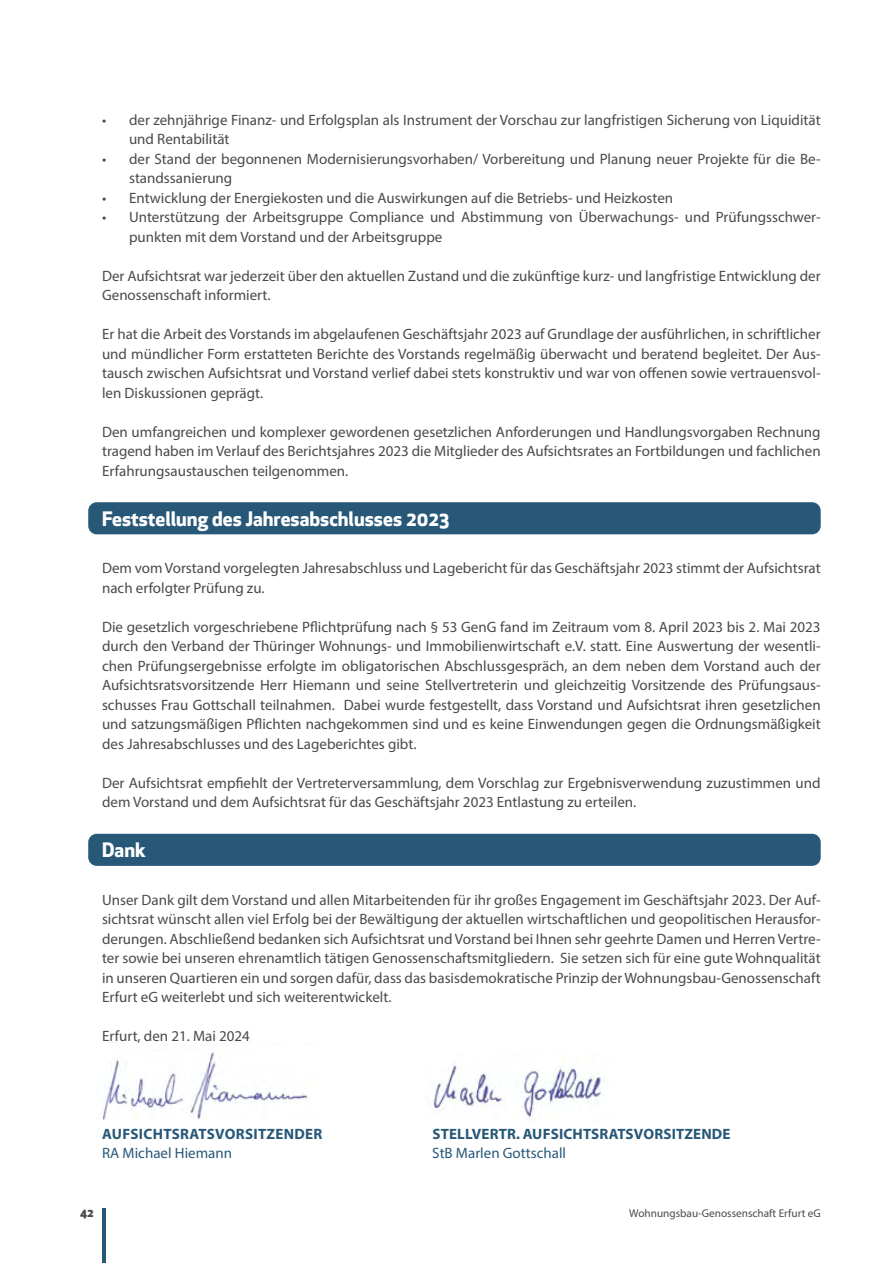
<style>
.page{position:relative;width:893px;height:1263px;background:#fff}
.page>*{position:absolute;margin:0;border:0;box-sizing:border-box;transform-origin:0 0}
.t1{font:700 19.5px "Apex New";color:#fff}
.t2{font:15px/19.5px "Myriad Pro";color:#4a4a49}
.t3{font:700 15px "Myriad Pro";letter-spacing:.01em;color:#285878}
.t4{font:15px "Myriad Pro";color:#285878}
.t5{font:11.25px "Myriad Pro";color:#4b4a49}
.t6{font:800 11.25px "Apex New";color:#4a4a49}
</style>
<div class="page">
<img style="left:101px;top:1042px;width:208px;height:77px">
<img style="left:430px;top:1064px;width:176px;height:54px">
<hr style="left:102px;top:1208px;width:3px;height:55px;background:#285878">
<div style="left:88px;top:502px;width:733px;height:32px;background:#285878;border-radius:9px"></div>
<div style="left:88px;top:834px;width:733px;height:32px;background:#285878;border-radius:9px"></div>
<p class="t2" style="left:129px;top:110px;width:693px;text-indent:-27px">• der zehnjährige Finanz- und Erfolgsplan als Instrument der Vorschau zur langfristigen Sicherung von Liquidität und Rentabilität</p>
<p class="t2" style="left:129px;top:149px;width:693px;text-indent:-27px">• der Stand der begonnenen Modernisierungsvorhaben/ Vorbereitung und Planung neuer Projekte für die Be&shy;standssanierung</p>
<p class="t2" style="left:102px;top:188px;width:573px">• Entwicklung der Energiekosten und die Auswirkungen auf die Betriebs- und Heizkosten</p>
<p class="t2" style="left:129px;top:207px;width:693px;text-indent:-27px">• Unterstützung der Arbeitsgruppe Compliance und Abstimmung von Überwachungs- und Prüfungsschwer&shy;punkten mit dem Vorstand und der Arbeitsgruppe</p>
<p class="t2" style="left:102px;top:266px;width:720px">Der Aufsichtsrat war jederzeit über den aktuellen Zustand und die zukünftige kurz- und langfristige Entwicklung der<br>Genossenschaft informiert.</p>
<p class="t2" style="left:102px;top:324px;width:720px;text-align:justify">Er hat die Arbeit des Vorstands im abgelaufenen Geschäftsjahr 2023 auf Grundlage der ausführlichen, in schriftlicher und mündlicher Form erstatteten Berichte des Vorstands regelmäßig überwacht und beratend begleitet. Der Aus&shy;tausch zwischen Aufsichtsrat und Vorstand verlief dabei stets konstruktiv und war von offenen sowie vertrauensvol&shy;len Diskussionen geprägt.</p>
<p class="t2" style="left:102px;top:422px;width:720px;text-align:justify">Den umfangreichen und komplexer gewordenen gesetzlichen Anforderungen und Handlungsvorgaben Rechnung tragend haben im Verlauf des Berichtsjahres 2023 die Mitglieder des Aufsichtsrates an Fortbildungen und fachlichen Erfahrungsaustauschen teilgenommen.</p>
<h1 class="t1" style="left:102px;top:504px;width:349px">Feststellung des Jahresabschlusses 2023</h1>
<p class="t2" style="left:102px;top:558px;width:720px">Dem vom Vorstand vorgelegten Jahresabschluss und Lagebericht für das Geschäftsjahr 2023 stimmt der Aufsichtsrat nach erfolgter Prüfung zu.</p>
<p class="t2" style="left:102px;top:617px;width:720px;text-align:justify">Die gesetzlich vorgeschriebene Pflichtprüfung nach § 53 GenG fand im Zeitraum vom 8. April 2023 bis 2. Mai 2023 durch den Verband der Thüringer Wohnungs- und Immobilienwirtschaft e.V. statt. Eine Auswertung der wesentli&shy;chen Prüfungsergebnisse erfolgte im obligatorischen Abschlussgespräch, an dem neben dem Vorstand auch der Aufsichtsratsvorsitzende Herr Hiemann und seine Stellvertreterin und gleichzeitig Vorsitzende des Prüfungsaus&shy;schusses Frau Gottschall teilnahmen. Dabei wurde festgestellt, dass Vorstand und Aufsichtsrat ihren gesetzlichen und satzungsmäßigen Pflichten nachgekommen sind und es keine Einwendungen gegen die Ordnungsmäßigkeit des Jahresabschlusses und des Lageberichtes gibt.</p>
<p class="t2" style="left:102px;top:773px;width:720px">Der Aufsichtsrat empfiehlt der Vertreterversammlung, dem Vorschlag zur Ergebnisverwendung zuzustimmen und dem Vorstand und dem Aufsichtsrat für das Geschäftsjahr 2023 Entlastung zu erteilen.</p>
<h1 class="t1" style="left:102px;top:836px;width:45px">Dank</h1>
<p class="t2" style="left:102px;top:890px;width:720px;text-align:justify">Unser Dank gilt dem Vorstand und allen Mitarbeitenden für ihr großes Engagement im Geschäftsjahr 2023. Der Auf&shy;sichtsrat wünscht allen viel Erfolg bei der Bewältigung der aktuellen wirtschaftlichen und geopolitischen Herausfor&shy;derungen. Abschließend bedanken sich Aufsichtsrat und Vorstand bei Ihnen sehr geehrte Damen und Herren Vertre&shy;ter sowie bei unseren ehrenamtlich tätigen Genossenschaftsmitgliedern. Sie setzen sich für eine gute Wohnqualität in unseren Quartieren ein und sorgen dafür, dass das basisdemokratische Prinzip der Wohnungsbau-Genossenschaft Erfurt eG weiterlebt und sich weiterentwickelt.</p>
<p class="t2" style="left:102px;top:1026px;width:149px">Erfurt, den 21. Mai 2024</p>
<p class="t3" style="left:102px;top:1124px;width:222px">AUFSICHTSRATSVORSITZENDER</p>
<p class="t4" style="left:102px;top:1144px;width:132px">RA Michael Hiemann</p>
<p class="t3" style="left:432px;top:1124px;width:300px">STELLVERTR. AUFSICHTSRATSVORSITZENDE</p>
<p class="t4" style="left:432px;top:1144px;width:135px">StB Marlen Gottschall</p>
<p class="t6" style="left:80px;top:1205px;width:15px">42</p>
<p class="t5" style="left:629px;top:1206px;width:193px">Wohnungsbau-Genossenschaft Erfurt eG</p>
</div>
